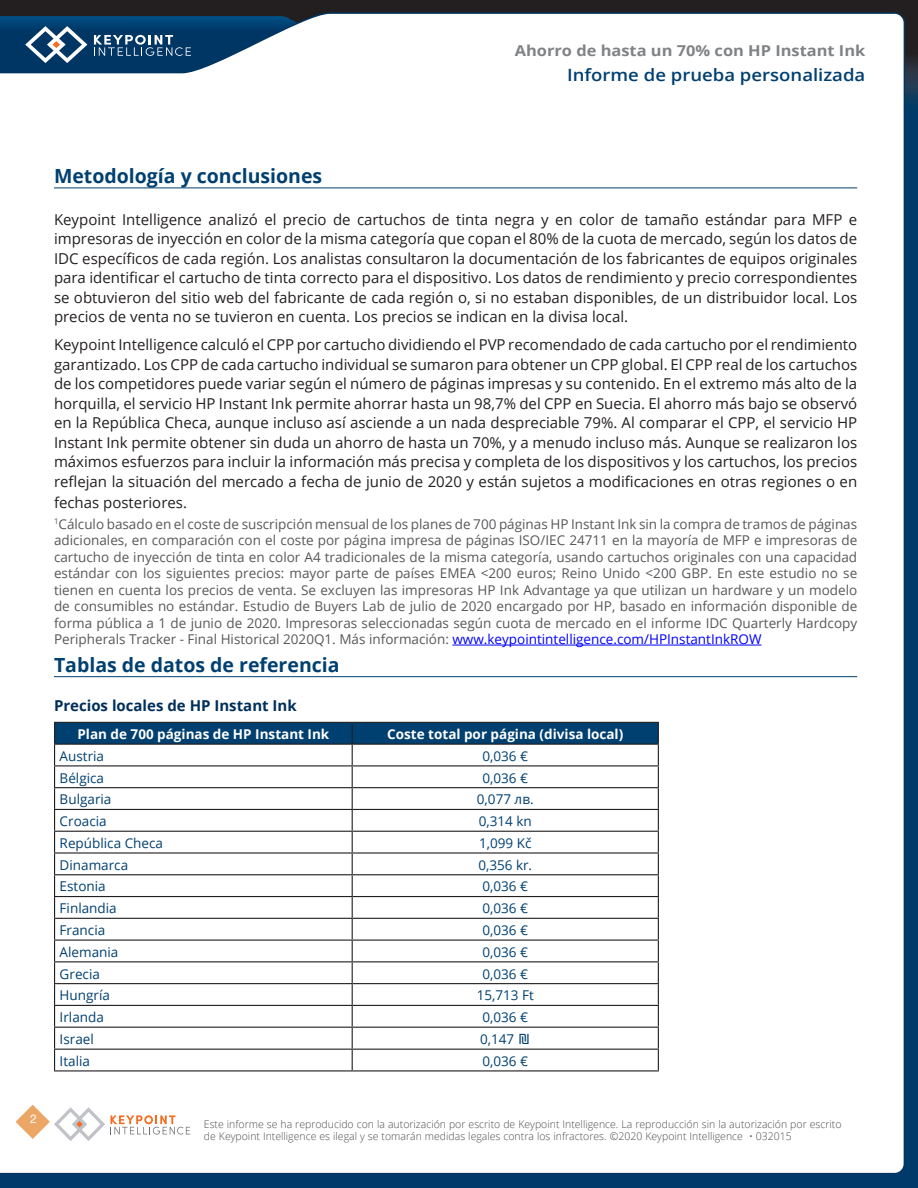
<style>
.page{position:relative;width:918px;height:1188px;background:#fff}
.page>*{position:absolute;margin:0;border:0;box-sizing:border-box;transform-origin:0 0}
.CTR_COVER_HEADER{font:700 19.5px "Open Sans";color:#004071}
.t1{font:600 16.95px "Open Sans";color:#004071;scale:1.09 1}
.CTR_INT_BODY{font:15px/19.5px "Open Sans";color:#231f20;text-align:justify}
.t2{font:700 15px "Open Sans";color:#808285;scale:1.09 1}
.CTR_TABLE_HEAD_LEFT{font:700 15px "Open Sans";color:#002f5b}
.SOR_Caption{font:13.5px/16.5px "Open Sans";color:#57585a;text-align:justify}
.CTR_TABLE_TITLE{font:13.5px "Open Sans";color:#004071}
.CTR_TABLE_HEAD_WHITE{font:700 13.5px "Open Sans";color:#fff}
.t3{font:11.85px "Helvetica Neue LT Pro";color:#fff}
.t4{font:300 10.5px/12px "Open Sans";color:#4b4c4d}
.s1{color:#00f}
.s2{font-family:"Merriweather"}
</style>
<div class="page">
<div style="left:0;top:60px;width:918px;height:1128px;background:#003a6a"></div>
<div style="left:0;top:0;width:918px;height:72px;background:#231f20"></div>
<svg style="left:906px;top:58px;width:12px;height:42px"></svg>
<div style="left:0;top:12px;width:906px;height:1161px;background:#fff"></div>
<svg style="left:0;top:16px;width:353px;height:69px;background:#7292ac"></svg>
<svg style="left:9px;top:1098px;width:181px;height:47px;background:#f7eee7"></svg>
<hr style="left:54px;top:188px;width:803px;height:1px;background:#004071">
<hr style="left:452px;top:645px;width:310px;height:1px;background:#00f">
<hr style="left:54px;top:676px;width:803px;height:1px;background:#004071">
<svg style="left:54px;top:722px;width:605px;height:348px;background:#e3e7e9"></svg>
<hr style="left:54px;top:1070px;width:298px;height:1px;background:#231f20">
<hr style="left:352px;top:1070px;width:307px;height:1px;background:#231f20">
<p class="t2" style="left:515px;top:40px;width:323px">Ahorro de hasta un 70% con HP Instant Ink</p>
<p class="t1" style="left:567px;top:63px;width:275px">Informe de prueba personalizada</p>
<p class="CTR_COVER_HEADER" style="left:54px;top:162px;width:270px">Metodología y conclusiones</p>
<p class="CTR_INT_BODY" style="left:54px;top:209px;width:805px">Keypoint Intelligence analizó el precio de cartuchos de tinta negra y en color de tamaño estándar para MFP e impresoras de inyección en color de la misma categoría que copan el 80% de la cuota de mercado, según los datos de IDC específicos de cada región. Los analistas consultaron la documentación de los fabricantes de equipos originales para identificar el cartucho de tinta correcto para el dispositivo. Los datos de rendimiento y precio correspondientes se obtuvieron del sitio web del fabricante de cada región o, si no estaban disponibles, de un distribuidor local. Los precios de venta no se tuvieron en cuenta. Los precios se indican en la divisa local.</p>
<p class="CTR_INT_BODY" style="left:54px;top:335px;width:805px">Keypoint Intelligence calculó el CPP por cartucho dividiendo el PVP recomendado de cada cartucho por el rendimiento garantizado. Los CPP de cada cartucho individual se sumaron para obtener un CPP global. El CPP real de los cartuchos de los competidores puede variar según el número de páginas impresas y su contenido. En el extremo más alto de la horquilla, el servicio HP Instant Ink permite ahorrar hasta un 98,7% del CPP en Suecia. El ahorro más bajo se observó en la República Checa, aunque incluso así asciende a un nada despreciable 79%. Al comparar el CPP, el servicio HP Instant Ink permite obtener sin duda un ahorro de hasta un 70%, y a menudo incluso más. Aunque se realizaron los máximos esfuerzos para incluir la información más precisa y completa de los dispositivos y los cartuchos, los precios reflejan la situación del mercado a fecha de junio de 2020 y están sujetos a modificaciones en otras regiones o en</p>
<p class="CTR_INT_BODY" style="left:54px;top:492px;width:135px">fechas posteriores.</p>
<p class="SOR_Caption" style="left:54px;top:515px;width:805px"><sup>1</sup>Cálculo basado en el coste de suscripción mensual de los planes de 700 páginas HP Instant Ink sin la compra de tramos de páginas adicionales, en comparación con el coste por página impresa de páginas ISO/IEC 24711 en la mayoría de MFP e impresoras de cartucho de inyección de tinta en color A4 tradicionales de la misma categoría, usando cartuchos originales con una capacidad estándar con los siguientes precios: mayor parte de países EMEA &lt;200 euros; Reino Unido &lt;200 GBP. En este estudio no se tienen en cuenta los precios de venta. Se excluyen las impresoras HP Ink Advantage ya que utilizan un hardware y un modelo de consumibles no estándar. Estudio de Buyers Lab de julio de 2020 encargado por HP, basado en información disponible de forma pública a 1 de junio de 2020. Impresoras seleccionadas según cuota de mercado en el informe IDC Quarterly Hardcopy Peripherals Tracker - Final Historical 2020Q1. Más información: <span class="s1">www.keypointintelligence.com/HPInstantInkROW</span></p>
<p class="CTR_COVER_HEADER" style="left:54px;top:651px;width:287px">Tablas de datos de referencia</p>
<p class="CTR_TABLE_HEAD_LEFT" style="left:54px;top:695px;width:244px">Precios locales de HP Instant Ink</p>
<p class="CTR_TABLE_HEAD_WHITE" style="left:77px;top:725px;width:253px">Plan de 700 páginas de HP Instant Ink</p>
<p class="CTR_TABLE_HEAD_WHITE" style="left:387px;top:725px;width:238px">Coste total por página (divisa local)</p>
<p class="CTR_TABLE_TITLE" style="left:60px;top:747px;width:46px">Austria</p>
<p class="CTR_TABLE_TITLE" style="left:482px;top:747px;width:47px">0,036 €</p>
<p class="CTR_TABLE_TITLE" style="left:60px;top:768px;width:46px">Bélgica</p>
<p class="CTR_TABLE_TITLE" style="left:482px;top:768px;width:47px">0,036 €</p>
<p class="CTR_TABLE_TITLE" style="left:60px;top:790px;width:53px">Bulgaria</p>
<p class="CTR_TABLE_TITLE" style="left:477px;top:790px;width:58px">0,077 лв.</p>
<p class="CTR_TABLE_TITLE" style="left:60px;top:812px;width:49px">Croacia</p>
<p class="CTR_TABLE_TITLE" style="left:479px;top:812px;width:55px">0,314 kn</p>
<p class="CTR_TABLE_TITLE" style="left:60px;top:834px;width:105px">República Checa</p>
<p class="CTR_TABLE_TITLE" style="left:479px;top:834px;width:54px">1,099 Kč</p>
<p class="CTR_TABLE_TITLE" style="left:60px;top:856px;width:70px">Dinamarca</p>
<p class="CTR_TABLE_TITLE" style="left:478px;top:856px;width:55px">0,356 kr.</p>
<p class="CTR_TABLE_TITLE" style="left:60px;top:877px;width:48px">Estonia</p>
<p class="CTR_TABLE_TITLE" style="left:482px;top:877px;width:47px">0,036 €</p>
<p class="CTR_TABLE_TITLE" style="left:60px;top:899px;width:59px">Finlandia</p>
<p class="CTR_TABLE_TITLE" style="left:482px;top:899px;width:47px">0,036 €</p>
<p class="CTR_TABLE_TITLE" style="left:60px;top:921px;width:47px">Francia</p>
<p class="CTR_TABLE_TITLE" style="left:482px;top:921px;width:47px">0,036 €</p>
<p class="CTR_TABLE_TITLE" style="left:60px;top:943px;width:60px">Alemania</p>
<p class="CTR_TABLE_TITLE" style="left:482px;top:943px;width:47px">0,036 €</p>
<p class="CTR_TABLE_TITLE" style="left:60px;top:964px;width:42px">Grecia</p>
<p class="CTR_TABLE_TITLE" style="left:482px;top:964px;width:47px">0,036 €</p>
<p class="CTR_TABLE_TITLE" style="left:60px;top:986px;width:52px">Hungría</p>
<p class="CTR_TABLE_TITLE" style="left:477px;top:986px;width:59px">15,713 Ft</p>
<p class="CTR_TABLE_TITLE" style="left:60px;top:1008px;width:46px">Irlanda</p>
<p class="CTR_TABLE_TITLE" style="left:482px;top:1008px;width:47px">0,036 €</p>
<p class="CTR_TABLE_TITLE" style="left:60px;top:1030px;width:36px">Israel</p>
<p class="CTR_TABLE_TITLE" style="left:480px;top:1030px;width:52px">0,147 <span class="s2">₪</span></p>
<p class="CTR_TABLE_TITLE" style="left:60px;top:1052px;width:32px">Italia</p>
<p class="CTR_TABLE_TITLE" style="left:482px;top:1052px;width:47px">0,036 €</p>
<p class="t3" style="left:30px;top:1112px;width:8px">2</p>
<p class="t4" style="left:204px;top:1118px;width:639px">Este informe se ha reproducido con la autorización por escrito de Keypoint Intelligence. La reproducción sin la autorización por escrito de Keypoint Intelligence es ilegal y se tomarán medidas legales contra los infractores. ©2020 Keypoint Intelligence • 032015</p>
</div>
